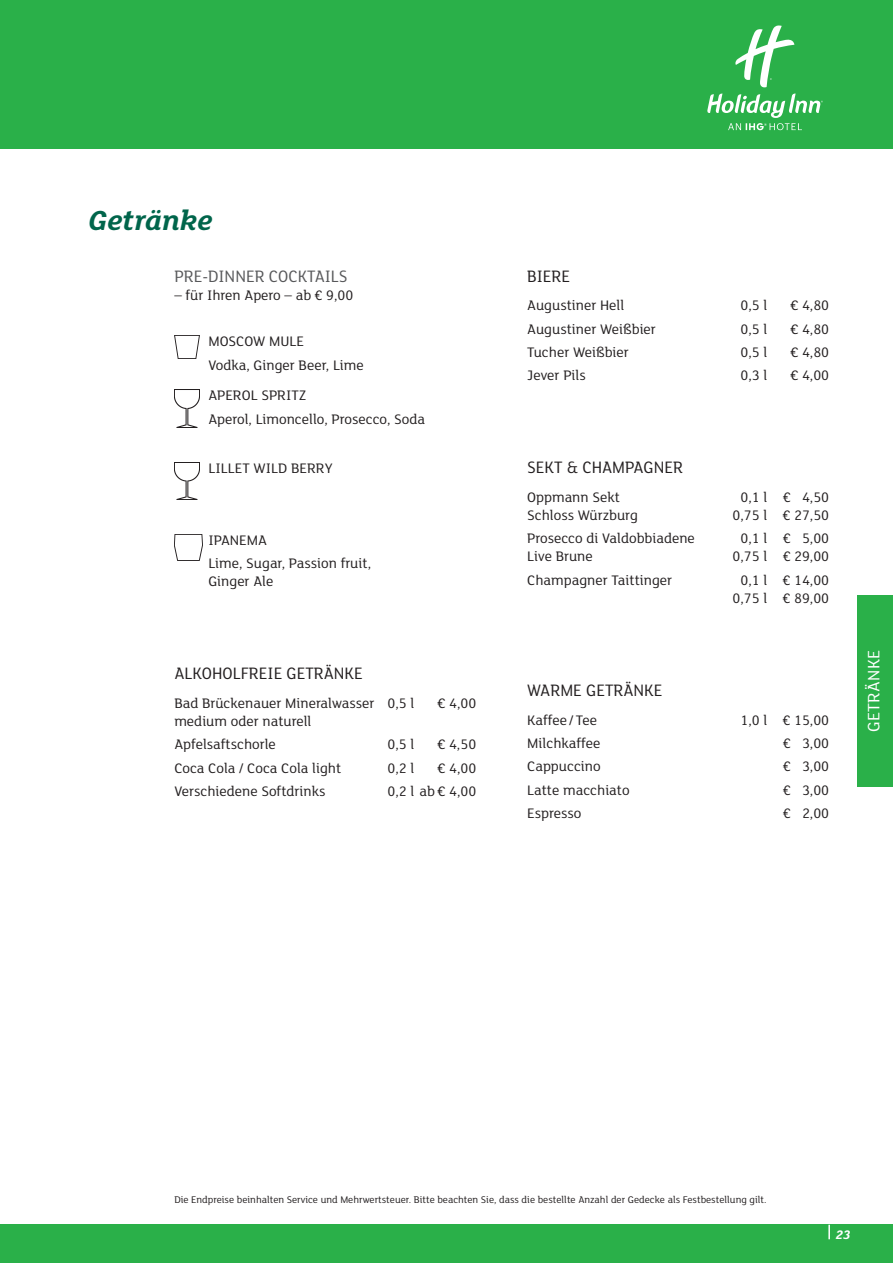
<style>
.page{position:relative;width:893px;height:1263px;background:#fff}
.page>*{position:absolute;margin:0;border:0;box-sizing:border-box;transform-origin:0 0}
.Seitenüberschrift{font:italic 700 30px "FS Lola";color:#00654b}
.Grundschrift_fett{font:18px "FS Lola";color:#231f20;scale:.95 1}
.Grundtext2{font:18px "FS Lola";color:#57585a;scale:.95 1}
.t1{font:18px "FS Lola";letter-spacing:.02em;color:#fff}
.Grundtext2-2{font:15px/18px "FS Lola";color:#231f20}
.Grundtext2-3{font:15px "FS Lola";color:#231f20;scale:.95 1}
.t2{font:italic 700 13.5px "FS Lola";color:#fff}
.t3{font:10.5px "FS Lola";color:#231f20}
</style>
<div class="page">
<div style="left:0;top:1225px;width:893px;height:38px;background:#2ab049"></div>
<svg style="left:828px;top:1225px;width:2px;height:14px"></svg>
<div style="left:0;top:0;width:893px;height:149px;background:#2ab049"></div>
<svg style="left:707px;top:26px;width:116px;height:104px"></svg>
<div style="left:857px;top:595px;width:36px;height:192px;background:#2ab049"></div>
<img style="left:174px;top:336px;width:26px;height:22px">
<img style="left:174px;top:390px;width:26px;height:38px">
<img style="left:174px;top:462px;width:26px;height:38px">
<img style="left:174px;top:534px;width:29px;height:27px">
<p class="Seitenüberschrift" style="left:89px;top:199px;width:126px">Getränke</p>
<p class="Grundtext2" style="left:174px;top:264px;width:184px">PRE-DINNER COCKTAILS</p>
<p class="Grundtext2-2" style="left:174px;top:285px;width:180px">– für Ihren Apero – ab € 9,00</p>
<p class="Grundtext2-2" style="left:208px;top:332px;width:97px">MOSCOW MULE</p>
<p class="Grundtext2-2" style="left:208px;top:355px;width:157px">Vodka, Ginger Beer, Lime</p>
<p class="Grundtext2-2" style="left:208px;top:386px;width:99px">APEROL SPRITZ</p>
<p class="Grundtext2-2" style="left:208px;top:409px;width:218px">Aperol, Limoncello, Prosecco, Soda</p>
<p class="Grundtext2-2" style="left:208px;top:458px;width:126px">LILLET WILD BERRY</p>
<p class="Grundtext2-2" style="left:208px;top:530px;width:60px">IPANEMA</p>
<p class="Grundtext2-2" style="left:208px;top:554px;width:164px">Lime, Sugar, Passion fruit,<br>Ginger Ale</p>
<p class="Grundschrift_fett" style="left:174px;top:662px;width:200px">ALKOHOLFREIE GETRÄNKE</p>
<p class="Grundtext2-2" style="left:174px;top:694px;width:242px">Bad Brückenauer Mineralwasser 0,5 l</p>
<p class="Grundtext2-2" style="left:437px;top:694px;width:40px">€ 4,00</p>
<p class="Grundtext2-2" style="left:174px;top:712px;width:139px">medium oder naturell</p>
<p class="Grundtext2-2" style="left:174px;top:735px;width:103px">Apfelsaftschorle</p>
<p class="Grundtext2-2" style="left:387px;top:735px;width:28px">0,5 l</p>
<p class="Grundtext2-2" style="left:437px;top:735px;width:40px">€ 4,50</p>
<p class="Grundtext2-2" style="left:174px;top:758px;width:168px">Coca Cola / Coca Cola light</p>
<p class="Grundtext2-2" style="left:387px;top:758px;width:28px">0,2 l</p>
<p class="Grundtext2-2" style="left:437px;top:758px;width:40px">€ 4,00</p>
<p class="Grundtext2-2" style="left:174px;top:781px;width:153px">Verschiedene Softdrinks</p>
<p class="Grundtext2-2" style="left:387px;top:781px;width:90px">0,2 l ab € 4,00</p>
<p class="Grundschrift_fett" style="left:527px;top:264px;width:47px">BIERE</p>
<p class="Grundtext2-2" style="left:527px;top:296px;width:98px">Augustiner Hell</p>
<p class="Grundtext2-2" style="left:740px;top:296px;width:28px">0,5 l</p>
<p class="Grundtext2-2" style="left:790px;top:296px;width:40px">€ 4,80</p>
<p class="Grundtext2-2" style="left:527px;top:319px;width:130px">Augustiner Weißbier</p>
<p class="Grundtext2-2" style="left:740px;top:319px;width:28px">0,5 l</p>
<p class="Grundtext2-2" style="left:790px;top:319px;width:40px">€ 4,80</p>
<p class="Grundtext2-2" style="left:527px;top:342px;width:103px">Tucher Weißbier</p>
<p class="Grundtext2-2" style="left:740px;top:342px;width:28px">0,5 l</p>
<p class="Grundtext2-2" style="left:790px;top:342px;width:40px">€ 4,80</p>
<p class="Grundtext2-2" style="left:527px;top:366px;width:60px">Jever Pils</p>
<p class="Grundtext2-2" style="left:740px;top:366px;width:28px">0,3 l</p>
<p class="Grundtext2-2" style="left:790px;top:366px;width:40px">€ 4,00</p>
<p class="Grundschrift_fett" style="left:527px;top:456px;width:165px">SEKT &amp; CHAMPAGNER</p>
<p class="Grundtext2-2" style="left:527px;top:487px;width:94px">Oppmann Sekt</p>
<p class="Grundtext2-2" style="left:740px;top:487px;width:90px">0,1 l € 4,50</p>
<p class="Grundtext2-2" style="left:527px;top:505px;width:112px">Schloss Würzburg</p>
<p class="Grundtext2-2" style="left:733px;top:505px;width:98px">0,75 l € 27,50</p>
<p class="Grundtext2-2" style="left:527px;top:529px;width:169px">Prosecco di Valdobbiadene</p>
<p class="Grundtext2-2" style="left:740px;top:529px;width:90px">0,1 l € 5,00</p>
<p class="Grundtext2-2" style="left:527px;top:547px;width:67px">Live Brune</p>
<p class="Grundtext2-2" style="left:733px;top:547px;width:98px">0,75 l € 29,00</p>
<p class="Grundtext2-2" style="left:527px;top:570px;width:146px">Champagner Taittinger</p>
<p class="Grundtext2-2" style="left:733px;top:570px;width:98px;text-align:center">0,1 l € 14,00<br>0,75 l € 89,00</p>
<p class="Grundschrift_fett" style="left:527px;top:678px;width:144px">WARME GETRÄNKE</p>
<p class="Grundtext2-2" style="left:527px;top:710px;width:71px">Kaffee / Tee</p>
<p class="Grundtext2-2" style="left:740px;top:710px;width:90px">1,0 l € 15,00</p>
<p class="Grundtext2-2" style="left:527px;top:733px;width:75px">Milchkaffee</p>
<p class="Grundtext2-3" style="left:783px;top:733px;width:50px">€ 3,00</p>
<p class="Grundtext2-2" style="left:527px;top:757px;width:75px">Cappuccino</p>
<p class="Grundtext2-3" style="left:783px;top:756px;width:50px">€ 3,00</p>
<p class="Grundtext2-2" style="left:527px;top:780px;width:104px">Latte macchiato</p>
<p class="Grundtext2-3" style="left:783px;top:780px;width:50px">€ 3,00</p>
<p class="Grundtext2-2" style="left:527px;top:803px;width:56px">Espresso</p>
<p class="Grundtext2-3" style="left:783px;top:803px;width:50px">€ 2,00</p>
<p class="t1" style="left:862px;top:732px;width:84px;rotate:-90deg">GETRÄNKE</p>
<p class="t3" style="left:174px;top:1192px;width:594px">Die Endpreise beinhalten Service und Mehrwertsteuer. Bitte beachten Sie, dass die bestellte Anzahl der Gedecke als Festbestellung gilt.</p>
<p class="t2" style="left:835px;top:1225px;width:17px">23</p>
</div>
